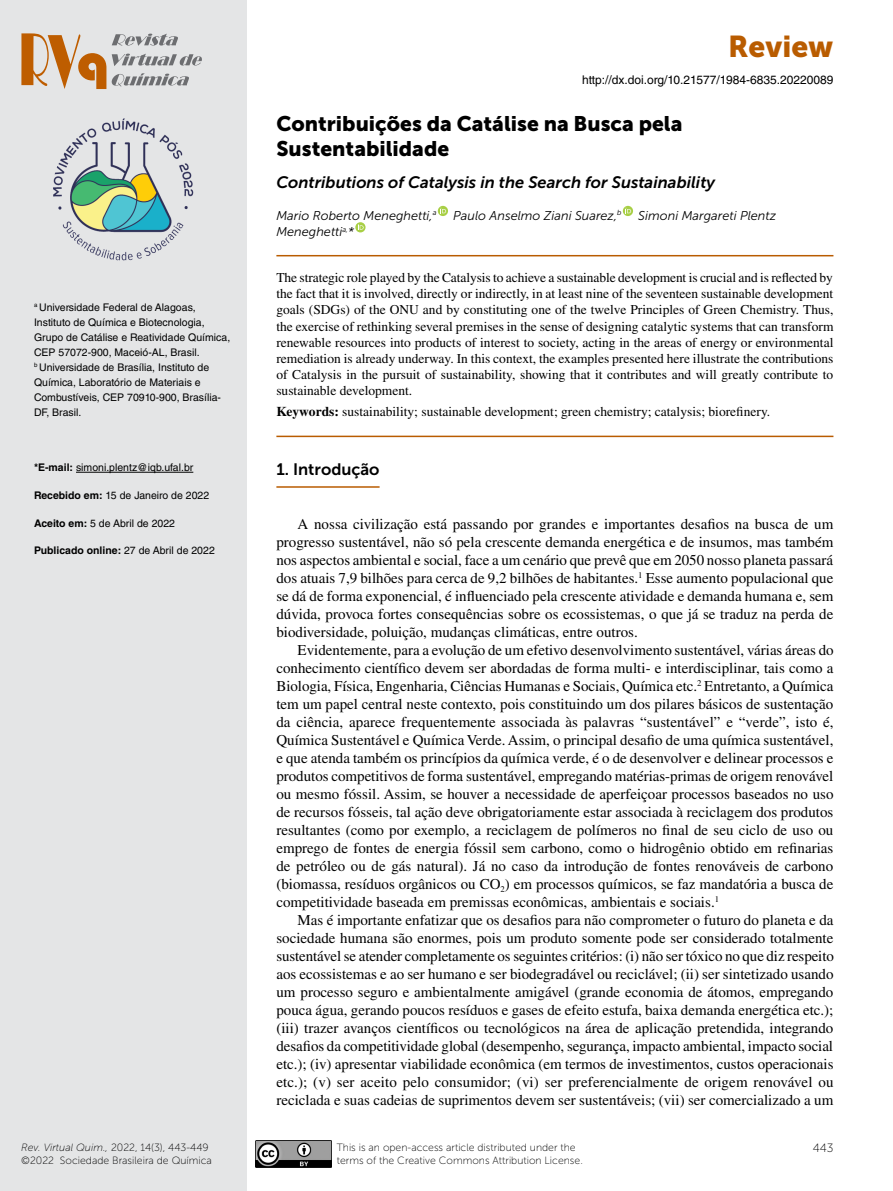
<style>
.page{position:relative;width:893px;height:1191px;background:#fff}
.page>*{position:absolute;margin:0;border:0;box-sizing:border-box;transform-origin:0 0}
.t1{font:30px "Museo Sans 900";color:#b95c00}
.t2{font:21px/25.2px "Museo Sans 900";color:#000}
.t3{font:italic 16.5px "Museo Sans 700";color:#000}
.t4{font:16.5px "Museo Sans 700";color:#000}
.t5{font:15px/18px "Times LT Std";color:#000;text-align:justify}
.t6{font:13.5px/16.2px "Times LT Std";color:#000;text-align:justify}
.t7{font:italic 12.75px "Museo Sans 300";color:#000}
.t8{font:12px "Helvetica LT Std";color:#000}
.t9{font:12px "Museo Sans 100";color:#000}
.t10{font:10.5px/15px "Helvetica LT Std";color:#000}
.t11{font:10.5px/12.6px "Museo Sans 100";color:#000}
.t12{font:700 10.5px "Helvetica LT Std";color:#000}
.s1{font-weight:700}
.s2{font-weight:400}
.s3{font-style:italic}
</style>
<div class="page">
<div style="left:0;top:0;width:246px;height:1191px;background:#e4e5e6"></div>
<img style="left:255px;top:1140px;width:77px;height:27px">
<svg style="left:21px;top:33px;width:85px;height:56px"></svg>
<svg style="left:112px;top:73px;width:77px;height:13px"></svg>
<svg style="left:112px;top:54px;width:90px;height:12px"></svg>
<svg style="left:112px;top:34px;width:66px;height:12px"></svg>
<img style="left:53px;top:118px;width:141px;height:143px">
<hr style="left:76px;top:472px;width:117px;height:1px;background:#000">
<hr style="left:276px;top:255px;width:557px;height:1px;background:#b95c00">
<hr style="left:276px;top:435px;width:557px;height:2px;background:#b95c00">
<hr style="left:276px;top:486px;width:104px;height:2px;background:#b95c00">
<svg style="left:438px;top:206px;width:10px;height:10px"></svg>
<svg style="left:441px;top:208px;width:5px;height:5px"></svg>
<svg style="left:623px;top:206px;width:10px;height:10px"></svg>
<svg style="left:626px;top:208px;width:5px;height:5px"></svg>
<div style="left:355px;top:222px;width:11px;height:10px;background:#a8cf45;border-radius:50%"></div>
<svg style="left:358px;top:224px;width:6px;height:6px"></svg>
<p class="t10" style="left:34px;top:299px;width:198px"><sup>a</sup> Universidade Federal de Alagoas, Instituto de Química e Biotecnologia, Grupo de Catálise e Reatividade Química, CEP 57072-900, Maceió-AL, Brasil.<br><sup>b</sup> Universidade de Brasília, Instituto de Química, Laboratório de Materiais e Combustíveis, CEP 70910-900, Brasília-DF, Brasil.</p>
<p class="t10" style="left:34px;top:460px;width:161px"><span class="s1">*E-mail:</span> simoni.plentz@iqb.ufal.br</p>
<p class="t10" style="left:34px;top:488px;width:177px"><span class="s1">Recebido em:</span> 15 de Janeiro de 2022</p>
<p class="t10" style="left:34px;top:515px;width:143px"><span class="s1">Aceito em:</span> 5 de Abril de 2022</p>
<p class="t12" style="left:34px;top:544px;width:182px">Publicado online: <span class="s2">27 de Abril de 2022</span></p>
<h1 class="t1" style="left:728px;top:29px;width:107px">Review</h1>
<p class="t8" style="left:582px;top:72px;width:253px">http://dx.doi.org/10.21577/1984-6835.20220089</p>
<h2 class="t2" style="left:276px;top:111px;width:408px">Contribuições da Catálise na Busca pela<br>Sustentabilidade</h2>
<p class="t3" style="left:276px;top:173px;width:440px">Contributions of Catalysis in the Search for Sustainability</p>
<p class="t7" style="left:276px;top:208px;width:162px">Mario Roberto Meneghetti,<sup>a</sup></p>
<p class="t7" style="left:453px;top:208px;width:170px">Paulo Anselmo Ziani Suarez,<sup>b</sup></p>
<p class="t7" style="left:638px;top:208px;width:139px">Simoni Margareti Plentz</p>
<p class="t7" style="left:276px;top:225px;width:79px">Meneghetti<sup>a,</sup>*</p>
<p class="t6" style="left:276px;top:269px;width:559px">The strategic role played by the Catalysis to achieve a sustainable development is crucial and is reflected by the fact that it is involved, directly or indirectly, in at least nine of the seventeen sustainable development goals (SDGs) of the ONU and by constituting one of the twelve Principles of Green Chemistry. Thus, the exercise of rethinking several premises in the sense of designing catalytic systems that can transform renewable resources into products of interest to society, acting in the areas of energy or environmental remediation is already underway. In this context, the examples presented here illustrate the contributions of Catalysis in the pursuit of sustainability, showing that it contributes and will greatly contribute to sustainable development.</p>
<p class="t6" style="left:276px;top:403px;width:495px"><span class="s1">Keywords:</span> sustainability; sustainable development; green chemistry; catalysis; biorefinery.</p>
<p class="t4" style="left:276px;top:460px;width:105px">1. Introdução</p>
<p class="t5" style="left:276px;top:515px;width:559px;text-indent:21px">A nossa civilização está passando por grandes e importantes desafios na busca de um progresso sustentável, não só pela crescente demanda energética e de insumos, mas também nos aspectos ambiental e social, face a um cenário que prevê que em 2050 nosso planeta passará dos atuais 7,9 bilhões para cerca de 9,2 bilhões de habitantes.<sup>1</sup> Esse aumento populacional que se dá de forma exponencial, é influenciado pela crescente atividade e demanda humana e, sem dúvida, provoca fortes consequências sobre os ecossistemas, o que já se traduz na perda de biodiversidade, poluição, mudanças climáticas, entre outros.</p>
<p class="t5" style="left:276px;top:641px;width:559px;text-indent:21px">Evidentemente, para a evolução de um efetivo desenvolvimento sustentável, várias áreas do conhecimento científico devem ser abordadas de forma multi- e interdisciplinar, tais como a Biologia, Física, Engenharia, Ciências Humanas e Sociais, Química etc.<sup>2</sup> Entretanto, a Química tem um papel central neste contexto, pois constituindo um dos pilares básicos de sustentação da ciência, aparece frequentemente associada às palavras “sustentável” e “verde”, isto é, Química Sustentável e Química Verde. Assim, o principal desafio de uma química sustentável, e que atenda também os princípios da química verde, é o de desenvolver e delinear processos e produtos competitivos de forma sustentável, empregando matérias-primas de origem renovável ou mesmo fóssil. Assim, se houver a necessidade de aperfeiçoar processos baseados no uso de recursos fósseis, tal ação deve obrigatoriamente estar associada à reciclagem dos produtos resultantes (como por exemplo, a reciclagem de polímeros no final de seu ciclo de uso ou emprego de fontes de energia fóssil sem carbono, como o hidrogênio obtido em refinarias de petróleo ou de gás natural). Já no caso da introdução de fontes renováveis de carbono (biomassa, resíduos orgânicos ou CO<sub>2</sub>) em processos químicos, se faz mandatória a busca de competitividade baseada em premissas econômicas, ambientais e sociais.<sup>1</sup></p>
<p class="t5" style="left:276px;top:911px;width:559px;text-indent:21px">Mas é importante enfatizar que os desafios para não comprometer o futuro do planeta e da sociedade humana são enormes, pois um produto somente pode ser considerado totalmente sustentável se atender completamente os seguintes critérios: (i) não ser tóxico no que diz respeito aos ecossistemas e ao ser humano e ser biodegradável ou reciclável; (ii) ser sintetizado usando um processo seguro e ambientalmente amigável (grande economia de átomos, empregando pouca água, gerando poucos resíduos e gases de efeito estufa, baixa demanda energética etc.); (iii) trazer avanços científicos ou tecnológicos na área de aplicação pretendida, integrando desafios da competitividade global (desempenho, segurança, impacto ambiental, impacto social etc.); (iv) apresentar viabilidade econômica (em termos de investimentos, custos operacionais etc.); (v) ser aceito pelo consumidor; (vi) ser preferencialmente de origem renovável ou reciclada e suas cadeias de suprimentos devem ser sustentáveis; (vii) ser comercializado a um</p>
<p class="t11" style="left:337px;top:1141px;width:248px">This is an open-access article distributed under the terms of the Creative Commons Attribution License.</p>
<p class="t11" style="left:21px;top:1141px;width:192px"><span class="s3">Rev. Virtual Quim.,</span> 2022, 14(3), 443-449 ©2022 Sociedade Brasileira de Química</p>
<p class="t9" style="left:813px;top:1141px;width:22px">443</p>
</div>
